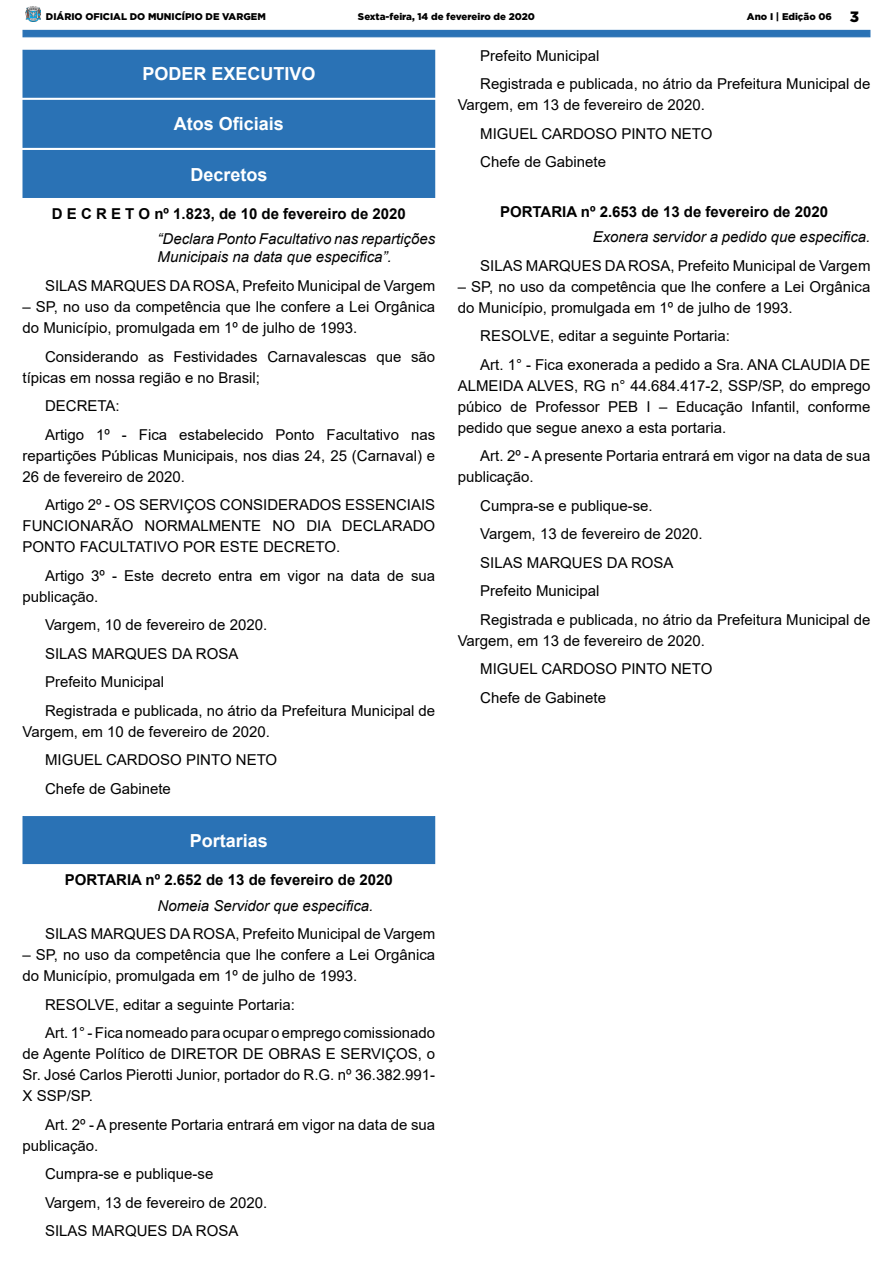
<style>
.page{position:relative;width:893px;height:1263px;background:#fff}
.page>*{position:absolute;margin:0;border:0;box-sizing:border-box;transform-origin:0 0}
.t1{font:700 18px "Arial";color:#fff}
._2_-_Corpo{font:15px/21px "Arial";color:#000}
._3_-_Ementa{font:italic 15px/18px "Arial";color:#000}
._1_-_Cabeçalho{font:700 15px "Arial";color:#000}
.t2{font:900 9.75px "Gotham";color:#000}
.s1{font-size:15px}
</style>
<div class="page">
<div style="left:22px;top:30px;width:848px;height:7px;background:#2a72b5"></div>
<img style="left:25px;top:7px;width:16px;height:15px">
<div style="left:23px;top:50px;width:412px;height:47px;background:#2a72b5"></div>
<div style="left:22px;top:50px;width:413px;height:48px;border:1px solid #2a72b5"></div>
<div style="left:23px;top:100px;width:412px;height:47px;background:#2a72b5"></div>
<div style="left:22px;top:100px;width:413px;height:48px;border:1px solid #2a72b5"></div>
<div style="left:23px;top:151px;width:412px;height:46px;background:#2a72b5"></div>
<div style="left:22px;top:150px;width:413px;height:48px;border:1px solid #2a72b5"></div>
<div style="left:23px;top:817px;width:412px;height:46px;background:#2a72b5"></div>
<div style="left:22px;top:816px;width:413px;height:48px;border:1px solid #2a72b5"></div>
<p class="t2" style="left:46px;top:10px;width:221px">DIÁRIO OFICIAL DO MUNICÍPIO DE VARGEM</p>
<p class="t2" style="left:358px;top:10px;width:179px">Sexta-feira, 14 de fevereiro de 2020</p>
<p class="t2" style="left:747px;top:10px;width:114px">Ano I | Edição 06 <span class="s1">3</span></p>
<p class="t1" style="left:142px;top:61px;width:175px">PODER EXECUTIVO</p>
<p class="t1" style="left:174px;top:111px;width:112px">Atos Oficiais</p>
<p class="t1" style="left:190px;top:161px;width:79px">Decretos</p>
<p class="_1_-_Cabeçalho" style="left:52px;top:203px;width:355px">D E C R E T O nº 1.823, de 10 de fevereiro de 2020</p>
<p class="_3_-_Ementa" style="left:158px;top:230px;width:279px">“Declara Ponto Facultativo nas repartições<br>Municipais na data que especifica”.</p>
<p class="_2_-_Corpo" style="left:45px;top:275px;width:392px">SILAS MARQUES DA ROSA, Prefeito Municipal de Vargem</p>
<p class="_2_-_Corpo" style="left:22px;top:296px;width:414px">– SP, no uso da competência que lhe confere a Lei Orgânica do Município, promulgada em 1º de julho de 1993.</p>
<p class="_2_-_Corpo" style="left:22px;top:346px;width:414px;text-indent:22px">Considerando as Festividades Carnavalescas que são típicas em nossa região e no Brasil;</p>
<p class="_2_-_Corpo" style="left:45px;top:395px;width:76px">DECRETA:</p>
<p class="_2_-_Corpo" style="left:22px;top:424px;width:414px;text-align:justify;text-indent:22px">Artigo 1º - Fica estabelecido Ponto Facultativo nas repartições Públicas Municipais, nos dias 24, 25 (Carnaval) e 26 de fevereiro de 2020.</p>
<p class="_2_-_Corpo" style="left:22px;top:494px;width:414px;text-align:justify;text-indent:22px">Artigo 2º - OS SERVIÇOS CONSIDERADOS ESSENCIAIS FUNCIONARÃO NORMALMENTE NO DIA DECLARADO PONTO FACULTATIVO POR ESTE DECRETO.</p>
<p class="_2_-_Corpo" style="left:22px;top:565px;width:414px;text-indent:22px">Artigo 3º - Este decreto entra em vigor na data de sua publicação.</p>
<p class="_2_-_Corpo" style="left:45px;top:614px;width:224px">Vargem, 10 de fevereiro de 2020.</p>
<p class="_2_-_Corpo" style="left:45px;top:643px;width:195px">SILAS MARQUES DA ROSA</p>
<p class="_2_-_Corpo" style="left:45px;top:671px;width:121px">Prefeito Municipal</p>
<p class="_2_-_Corpo" style="left:22px;top:700px;width:414px;text-indent:22px">Registrada e publicada, no átrio da Prefeitura Municipal de<br>Vargem, em 10 de fevereiro de 2020.</p>
<p class="_2_-_Corpo" style="left:45px;top:749px;width:234px">MIGUEL CARDOSO PINTO NETO</p>
<p class="_2_-_Corpo" style="left:45px;top:778px;width:127px">Chefe de Gabinete</p>
<p class="t1" style="left:190px;top:827px;width:80px">Portarias</p>
<p class="_1_-_Cabeçalho" style="left:65px;top:869px;width:330px">PORTARIA nº 2.652 de 13 de fevereiro de 2020</p>
<p class="_3_-_Ementa" style="left:158px;top:896px;width:217px">Nomeia Servidor que especifica.</p>
<p class="_2_-_Corpo" style="left:45px;top:923px;width:392px">SILAS MARQUES DA ROSA, Prefeito Municipal de Vargem</p>
<p class="_2_-_Corpo" style="left:22px;top:944px;width:414px">– SP, no uso da competência que lhe confere a Lei Orgânica do Município, promulgada em 1º de julho de 1993.</p>
<p class="_2_-_Corpo" style="left:45px;top:994px;width:251px">RESOLVE, editar a seguinte Portaria:</p>
<p class="_2_-_Corpo" style="left:22px;top:1022px;width:414px;text-align:justify;text-indent:22px">Art. 1° - Fica nomeado para ocupar o emprego comissionado de Agente Político de DIRETOR DE OBRAS E SERVIÇOS, o Sr. José Carlos Pierotti Junior, portador do R.G. nº 36.382.991- X SSP/SP.</p>
<p class="_2_-_Corpo" style="left:22px;top:1114px;width:414px;text-indent:22px">Art. 2º - A presente Portaria entrará em vigor na data de sua publicação.</p>
<p class="_2_-_Corpo" style="left:45px;top:1163px;width:170px">Cumpra-se e publique-se</p>
<p class="_2_-_Corpo" style="left:45px;top:1192px;width:224px">Vargem, 13 de fevereiro de 2020.</p>
<p class="_2_-_Corpo" style="left:45px;top:1220px;width:195px">SILAS MARQUES DA ROSA</p>
<p class="_2_-_Corpo" style="left:480px;top:45px;width:121px">Prefeito Municipal</p>
<p class="_2_-_Corpo" style="left:458px;top:73px;width:414px;text-indent:22px">Registrada e publicada, no átrio da Prefeitura Municipal de<br>Vargem, em 13 de fevereiro de 2020.</p>
<p class="_2_-_Corpo" style="left:480px;top:123px;width:234px">MIGUEL CARDOSO PINTO NETO</p>
<p class="_2_-_Corpo" style="left:480px;top:151px;width:127px">Chefe de Gabinete</p>
<p class="_1_-_Cabeçalho" style="left:500px;top:201px;width:330px">PORTARIA nº 2.653 de 13 de fevereiro de 2020</p>
<p class="_3_-_Ementa" style="left:593px;top:228px;width:279px">Exonera servidor a pedido que especifica.</p>
<p class="_2_-_Corpo" style="left:480px;top:255px;width:392px">SILAS MARQUES DA ROSA, Prefeito Municipal de Vargem</p>
<p class="_2_-_Corpo" style="left:458px;top:276px;width:414px">– SP, no uso da competência que lhe confere a Lei Orgânica do Município, promulgada em 1º de julho de 1993.</p>
<p class="_2_-_Corpo" style="left:480px;top:325px;width:251px">RESOLVE, editar a seguinte Portaria:</p>
<p class="_2_-_Corpo" style="left:458px;top:354px;width:414px;text-align:justify;text-indent:22px">Art. 1° - Fica exonerada a pedido a Sra. ANA CLAUDIA DE ALMEIDA ALVES, RG n° 44.684.417-2, SSP/SP, do emprego púbico de Professor PEB I – Educação Infantil, conforme pedido que segue anexo a esta portaria.</p>
<p class="_2_-_Corpo" style="left:458px;top:445px;width:414px;text-indent:22px">Art. 2º - A presente Portaria entrará em vigor na data de sua publicação.</p>
<p class="_2_-_Corpo" style="left:480px;top:495px;width:174px">Cumpra-se e publique-se.</p>
<p class="_2_-_Corpo" style="left:480px;top:523px;width:224px">Vargem, 13 de fevereiro de 2020.</p>
<p class="_2_-_Corpo" style="left:480px;top:552px;width:195px">SILAS MARQUES DA ROSA</p>
<p class="_2_-_Corpo" style="left:480px;top:580px;width:121px">Prefeito Municipal</p>
<p class="_2_-_Corpo" style="left:458px;top:609px;width:414px;text-indent:22px">Registrada e publicada, no átrio da Prefeitura Municipal de<br>Vargem, em 13 de fevereiro de 2020.</p>
<p class="_2_-_Corpo" style="left:480px;top:658px;width:234px">MIGUEL CARDOSO PINTO NETO</p>
<p class="_2_-_Corpo" style="left:480px;top:687px;width:127px">Chefe de Gabinete</p>
</div>
